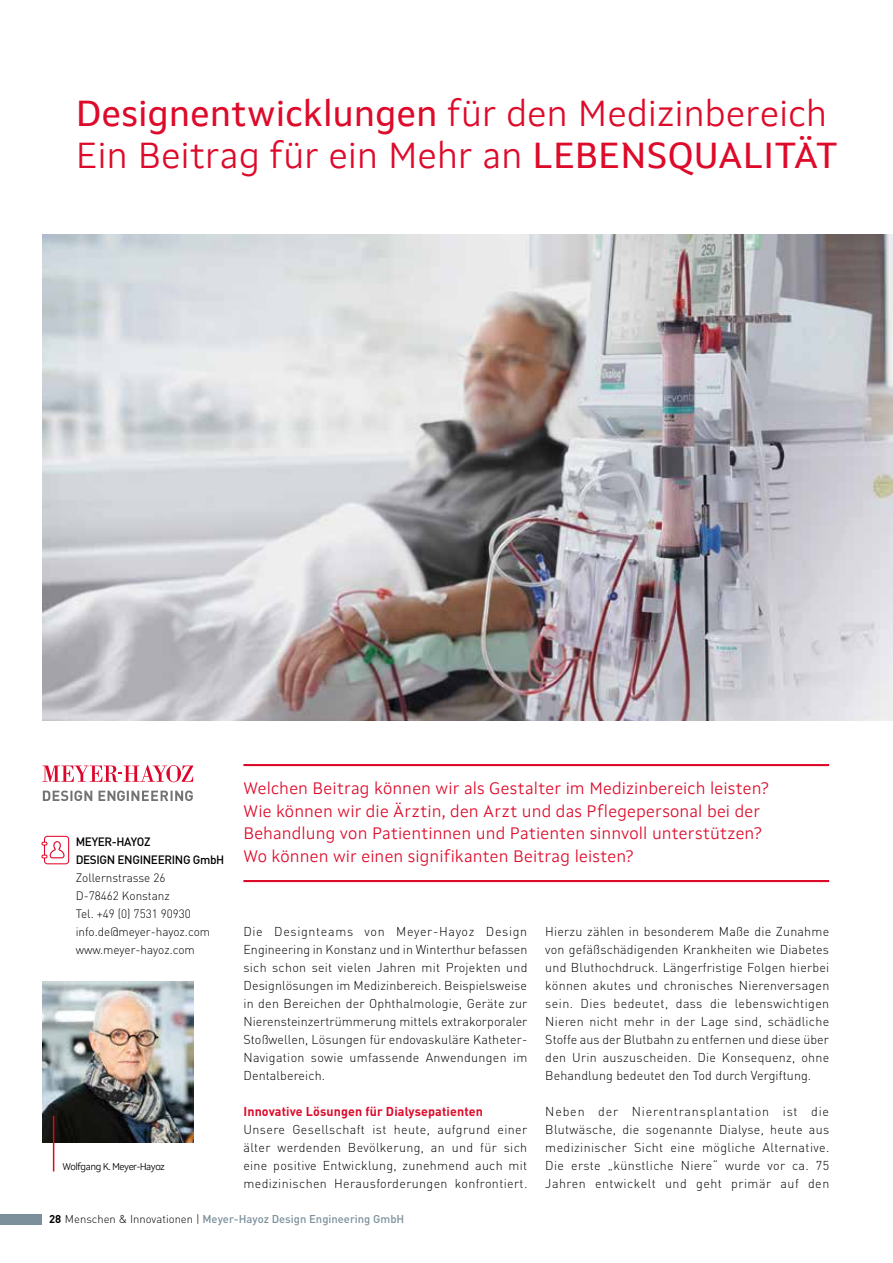
<style>
.page{position:relative;width:893px;height:1263px;background:#fff}
.page>*{position:absolute;margin:0;border:0;box-sizing:border-box;transform-origin:0 0}
.t1{font:300 36px/42px "Setimo";color:#dd0a2a}
.t2{font:300 16.5px/22.5px "Setimo";letter-spacing:.01em;color:#dd0a2a}
.t3{font:300 12.75px/18px "DIN";letter-spacing:.025em;color:#000;text-align:justify}
.t4{font:700 12.75px "DIN";letter-spacing:.01em;color:#dd0a2a}
.t5{font:300 12px/18px "DIN";color:#000}
.t6{font:500 12px/18px "DIN";letter-spacing:-.03em;color:#000}
.t7{font:500 11.25px "DIN";color:#7c909b}
.t8{font:300 9.75px "Setimo";letter-spacing:-.05em;color:#000}
.s1{font-weight:400}
.s2{font-weight:700;color:#000}
.s3{font-weight:300;color:#000}
</style>
<div class="page">
<div style="left:0;top:1214px;width:41px;height:10px;background:#7c909b"></div>
<svg style="left:43px;top:765px;width:150px;height:17px"></svg>
<svg style="left:43px;top:790px;width:49px;height:11px"></svg>
<svg style="left:99px;top:790px;width:94px;height:11px"></svg>
<hr style="left:243px;top:764px;width:586px;height:2px;background:#dd0a2a">
<hr style="left:243px;top:880px;width:586px;height:2px;background:#dd0a2a">
<img style="left:43px;top:234px;width:850px;height:486px">
<svg style="left:41px;top:836px;width:28px;height:28px"></svg>
<img style="left:43px;top:981px;width:150px;height:162px">
<hr style="left:53px;top:1116px;width:1px;height:55px;background:#e30613">
<h1 class="t1" style="left:76px;top:92px;width:764px"><span class="s1">Designentwicklungen</span> für den Medizinbereich<br>Ein Beitrag für ein Mehr an <span class="s1">LEBENSQUALITÄT</span></h1>
<p class="t6" style="left:76px;top:832px;width:150px">MEYER-HAYOZ<br>DESIGN ENGINEERING GmbH</p>
<p class="t5" style="left:76px;top:869px;width:136px">Zollernstrasse 26<br>D-78462 Konstanz<br>Tel. +49 (0) 7531 90930 info.de@meyer-hayoz.com www.meyer-hayoz.com</p>
<p class="t8" style="left:62px;top:1161px;width:104px">Wolfgang K. Meyer-Hayoz</p>
<p class="t2" style="left:243px;top:777px;width:527px">Welchen Beitrag können wir als Gestalter im Medizinbereich leisten?<br>Wie können wir die Ärztin, den Arzt und das Pflegepersonal bei der Behandlung von Patientinnen und Patienten sinnvoll unterstützen?<br>Wo können wir einen signifikanten Beitrag leisten?</p>
<p class="t3" style="left:243px;top:922px;width:286px">Die Designteams von Meyer-Hayoz Design Engineering in Konstanz und in Winterthur befassen sich schon seit vielen Jahren mit Projekten und Designlösungen im Medizinbereich. Beispielsweise in den Bereichen der Ophthalmologie, Geräte zur Nierensteinzertrümmerung mittels extrakorporaler Stoßwellen, Lösungen für endovaskuläre Katheter-Navigation sowie umfassende Anwendungen im Dentalbereich.</p>
<p class="t4" style="left:243px;top:1103px;width:241px">Innovative Lösungen für Dialysepatienten</p>
<p class="t3" style="left:243px;top:1120px;width:285px">Unsere Gesellschaft ist heute, aufgrund einer älter werdenden Bevölkerung, an und für sich eine positive Entwicklung, zunehmend auch mit medizinischen Herausforderungen konfrontiert.</p>
<p class="t3" style="left:545px;top:922px;width:286px">Hierzu zählen in besonderem Maße die Zunahme von gefäßschädigenden Krankheiten wie Diabetes und Bluthochdruck. Längerfristige Folgen hierbei können akutes und chronisches Nierenversagen sein. Dies bedeutet, dass die lebenswichtigen Nieren nicht mehr in der Lage sind, schädliche Stoffe aus der Blutbahn zu entfernen und diese über den Urin auszuscheiden. Die Konsequenz, ohne Behandlung bedeutet den Tod durch Vergiftung.</p>
<p class="t3" style="left:545px;top:1102px;width:286px">Neben der Nierentransplantation ist die Blutwäsche, die sogenannte Dialyse, heute aus medizinischer Sicht eine mögliche Alternative.<br>Die erste „künstliche Niere“ wurde vor ca. 75<br>Jahren entwickelt und geht primär auf den</p>
<p class="t7" style="left:49px;top:1211px;width:357px"><span class="s2">28</span> <span class="s3">Menschen &amp; Innovationen |</span> Meyer-Hayoz Design Engineering GmbH</p>
</div>
